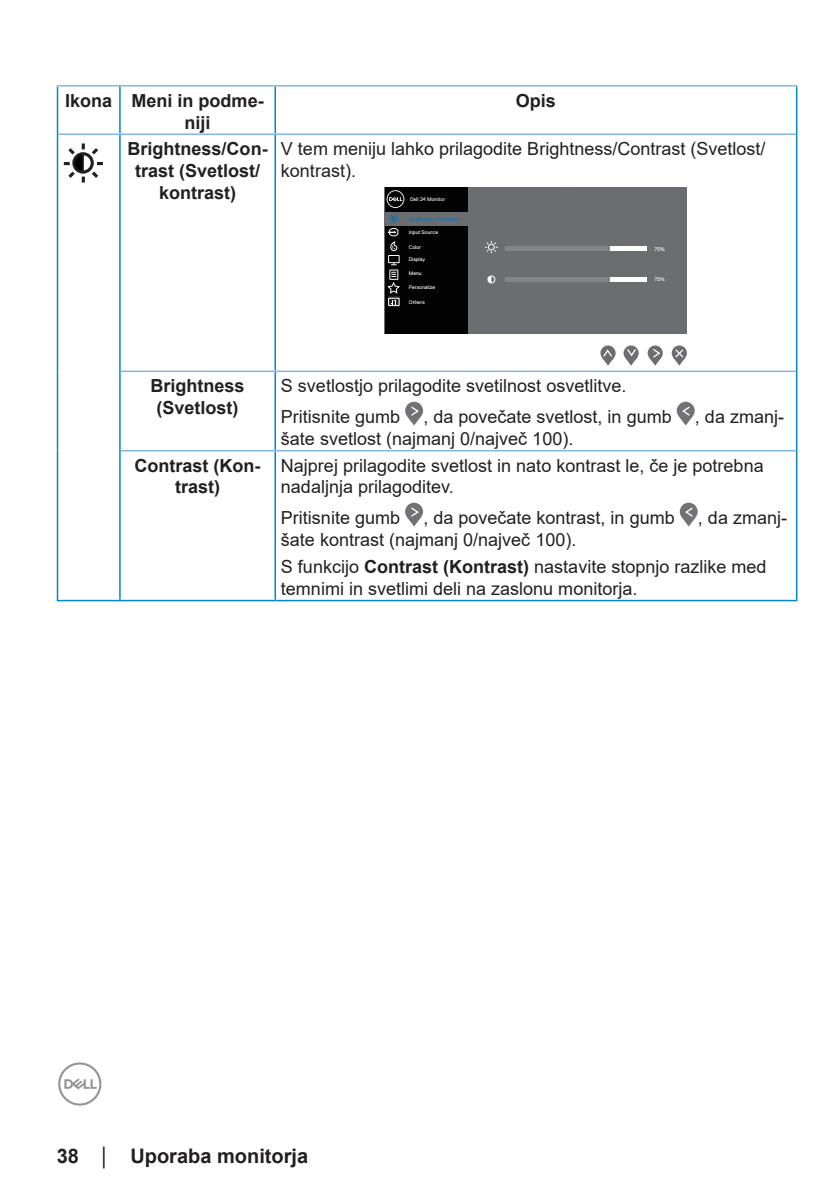
<style>
.page{position:relative;width:840px;height:1191px;background:#fff}
.page>*{position:absolute;margin:0;border:0;box-sizing:border-box;transform-origin:0 0}
.t1{font:700 20px "Arial";color:#231f20}
.text_OSD_table{font:18px/21.6px "Arial";color:#231f20}
.text_OSD_table-2{font:700 18px/21.6px "Arial";color:#231f20;text-align:center}
.t2{font:5.2px "Dell Replica";color:#fff}
.t3{font:5.2px "Dell Replica";color:#0c6fb8}
.s1{font-weight:700}
.s2{font-weight:400;font-size:18px}
</style>
<div class="page">
<svg style="left:58px;top:1062px;width:43px;height:43px"></svg>
<hr style="left:57px;top:87px;width:1px;height:47px;background:#0087cb">
<hr style="left:57px;top:85px;width:63px;height:2px;background:#84b6e2">
<hr style="left:119px;top:87px;width:2px;height:46px;background:#0087cb">
<hr style="left:120px;top:85px;width:155px;height:2px;background:#84b6e2">
<hr style="left:274px;top:87px;width:2px;height:46px;background:#0087cb">
<hr style="left:795px;top:87px;width:2px;height:47px;background:#0087cb">
<hr style="left:275px;top:85px;width:522px;height:2px;background:#84b6e2">
<hr style="left:57px;top:134px;width:1px;height:237px;background:#0087cb">
<hr style="left:57px;top:371px;width:1px;height:80px;background:#0087cb">
<hr style="left:57px;top:451px;width:1px;height:149px;background:#0087cb">
<hr style="left:58px;top:133px;width:62px;height:2px;background:#84b6e2">
<hr style="left:119px;top:135px;width:2px;height:236px;background:#0087cb">
<hr style="left:120px;top:133px;width:155px;height:2px;background:#84b6e2">
<hr style="left:274px;top:135px;width:2px;height:235px;background:#0087cb">
<hr style="left:795px;top:134px;width:2px;height:237px;background:#0087cb">
<hr style="left:275px;top:133px;width:520px;height:2px;background:#84b6e2">
<hr style="left:119px;top:371px;width:2px;height:80px;background:#0087cb">
<hr style="left:121px;top:370px;width:154px;height:2px;background:#84b6e2">
<hr style="left:274px;top:372px;width:2px;height:78px;background:#0087cb">
<hr style="left:795px;top:371px;width:2px;height:80px;background:#0087cb">
<hr style="left:275px;top:370px;width:520px;height:2px;background:#84b6e2">
<hr style="left:119px;top:451px;width:2px;height:149px;background:#0087cb">
<hr style="left:121px;top:450px;width:154px;height:1px;background:#84b6e2">
<hr style="left:274px;top:451px;width:2px;height:149px;background:#0087cb">
<hr style="left:795px;top:451px;width:2px;height:149px;background:#0087cb">
<hr style="left:275px;top:450px;width:520px;height:1px;background:#84b6e2">
<hr style="left:57px;top:600px;width:63px;height:1px;background:#0087cb">
<hr style="left:120px;top:600px;width:155px;height:1px;background:#0087cb">
<hr style="left:275px;top:600px;width:522px;height:1px;background:#0087cb">
<svg style="left:63px;top:143px;width:40px;height:39px"></svg>
<div style="left:384px;top:187px;width:302px;height:146px;background:#6c6d70"></div>
<div style="left:384px;top:187px;width:83px;height:146px;background:#030303"></div>
<svg style="left:387px;top:231px;width:9px;height:3px"></svg>
<div style="left:388px;top:296px;width:11px;height:11px;background:#231f20"></div>
<div style="left:388px;top:255px;width:11px;height:8px;border:1px solid #fff"></div>
<div style="left:388px;top:298px;width:11px;height:8px;border:1px solid #fff"></div>
<div style="left:389px;top:269px;width:9px;height:11px;border:1px solid #fff"></div>
<div style="left:384px;top:212px;width:84px;height:13px;background:#6c6d70"></div>
<hr style="left:505px;top:246px;width:141px;height:4px;background:#838487">
<hr style="left:610px;top:246px;width:36px;height:4px;background:#fff">
<div style="left:505px;top:277px;width:141px;height:5px;background:#838487"></div>
<div style="left:610px;top:277px;width:36px;height:5px;background:#fff"></div>
<svg style="left:485px;top:241px;width:12px;height:12px"></svg>
<div style="left:487px;top:275px;width:8px;height:8px;border:1px solid #fff;border-radius:50%"></div>
<svg style="left:487px;top:276px;width:4px;height:7px"></svg>
<svg style="left:600px;top:345px;width:15px;height:16px"></svg>
<svg style="left:623px;top:345px;width:15px;height:16px"></svg>
<svg style="left:647px;top:345px;width:15px;height:16px"></svg>
<svg style="left:671px;top:345px;width:15px;height:16px"></svg>
<svg style="left:602px;top:349px;width:11px;height:17px"></svg>
<svg style="left:649px;top:348px;width:11px;height:18px"></svg>
<svg style="left:625px;top:349px;width:11px;height:17px"></svg>
<svg style="left:673px;top:348px;width:11px;height:18px"></svg>
<div style="left:389px;top:228px;width:9px;height:8px;border:1px solid #fff;border-radius:3px"></div>
<svg style="left:389px;top:241px;width:8px;height:24px"></svg>
<svg style="left:387px;top:272px;width:13px;height:32px"></svg>
<svg style="left:386px;top:190px;width:18px;height:34px"></svg>
<div style="left:405px;top:402px;width:18px;height:17px;background:#717176;border-radius:50%"></div>
<svg style="left:407px;top:406px;width:13px;height:19px"></svg>
<div style="left:676px;top:402px;width:18px;height:17px;background:#717176;border-radius:50%"></div>
<svg style="left:678px;top:406px;width:14px;height:19px"></svg>
<div style="left:405px;top:503px;width:18px;height:17px;background:#717176;border-radius:50%"></div>
<svg style="left:407px;top:507px;width:13px;height:19px"></svg>
<div style="left:679px;top:503px;width:18px;height:17px;background:#717176;border-radius:50%"></div>
<svg style="left:681px;top:507px;width:14px;height:19px"></svg>
<p class="text_OSD_table-2" style="left:65px;top:90px;width:49px">Ikona</p>
<p class="text_OSD_table-2" style="left:131px;top:90px;width:133px">Meni in podme&shy;niji</p>
<p class="text_OSD_table-2" style="left:515px;top:90px;width:42px">Opis</p>
<p class="text_OSD_table-2" style="left:127px;top:138px;width:142px">Brightness/Con&shy;trast (Svetlost/ kontrast)</p>
<p class="text_OSD_table" style="left:281px;top:138px;width:486px">V tem meniju lahko prilagodite Brightness/Contrast (Svetlost/ kontrast).</p>
<p class="t2" style="left:408px;top:229px;width:31px">Input Source</p>
<p class="t2" style="left:408px;top:244px;width:14px">Color</p>
<p class="t2" style="left:408px;top:256px;width:18px">Display</p>
<p class="t2" style="left:408px;top:299px;width:17px">Others</p>
<p class="t2" style="left:410px;top:196px;width:37px">Dell 24 Monitor</p>
<p class="t3" style="left:408px;top:216px;width:51px">Brightness / Contrast</p>
<p class="t2" style="left:654px;top:247px;width:12px">75%</p>
<p class="t2" style="left:654px;top:276px;width:12px">75%</p>
<p class="t2" style="left:408px;top:270px;width:14px">Menu</p>
<p class="t2" style="left:408px;top:285px;width:28px">Personalize</p>
<p class="text_OSD_table-2" style="left:150px;top:375px;width:96px">Brightness (Svetlost)</p>
<p class="text_OSD_table" style="left:281px;top:375px;width:347px">S svetlostjo prilagodite svetilnost osvetlitve.</p>
<p class="text_OSD_table" style="left:281px;top:406px;width:121px">Pritisnite gumb</p>
<p class="text_OSD_table" style="left:423px;top:406px;width:250px">, da povečate svetlost, in gumb</p>
<p class="text_OSD_table" style="left:694px;top:406px;width:91px">, da zmanj-</p>
<p class="text_OSD_table" style="left:281px;top:428px;width:294px">šate svetlost (najmanj 0/največ 100).</p>
<p class="text_OSD_table-2" style="left:134px;top:455px;width:127px">Contrast (Kon&shy;trast)</p>
<p class="text_OSD_table" style="left:281px;top:454px;width:484px">Najprej prilagodite svetlost in nato kontrast le, če je potrebna nadaljnja prilagoditev.</p>
<p class="text_OSD_table" style="left:281px;top:507px;width:121px">Pritisnite gumb</p>
<p class="text_OSD_table" style="left:423px;top:507px;width:253px">, da povečate kontrast, in gumb</p>
<p class="text_OSD_table" style="left:697px;top:507px;width:91px">, da zmanj-</p>
<p class="text_OSD_table" style="left:281px;top:529px;width:297px">šate kontrast (najmanj 0/največ 100).</p>
<p class="text_OSD_table" style="left:281px;top:556px;width:487px">S funkcijo <span class="s1">Contrast (Kontrast)</span> nastavite stopnjo razlike med temnimi in svetlimi deli na zaslonu monitorja.</p>
<p class="t1" style="left:57px;top:1141px;width:253px">38 <span class="s2">│</span> Uporaba monitorja</p>
</div>
